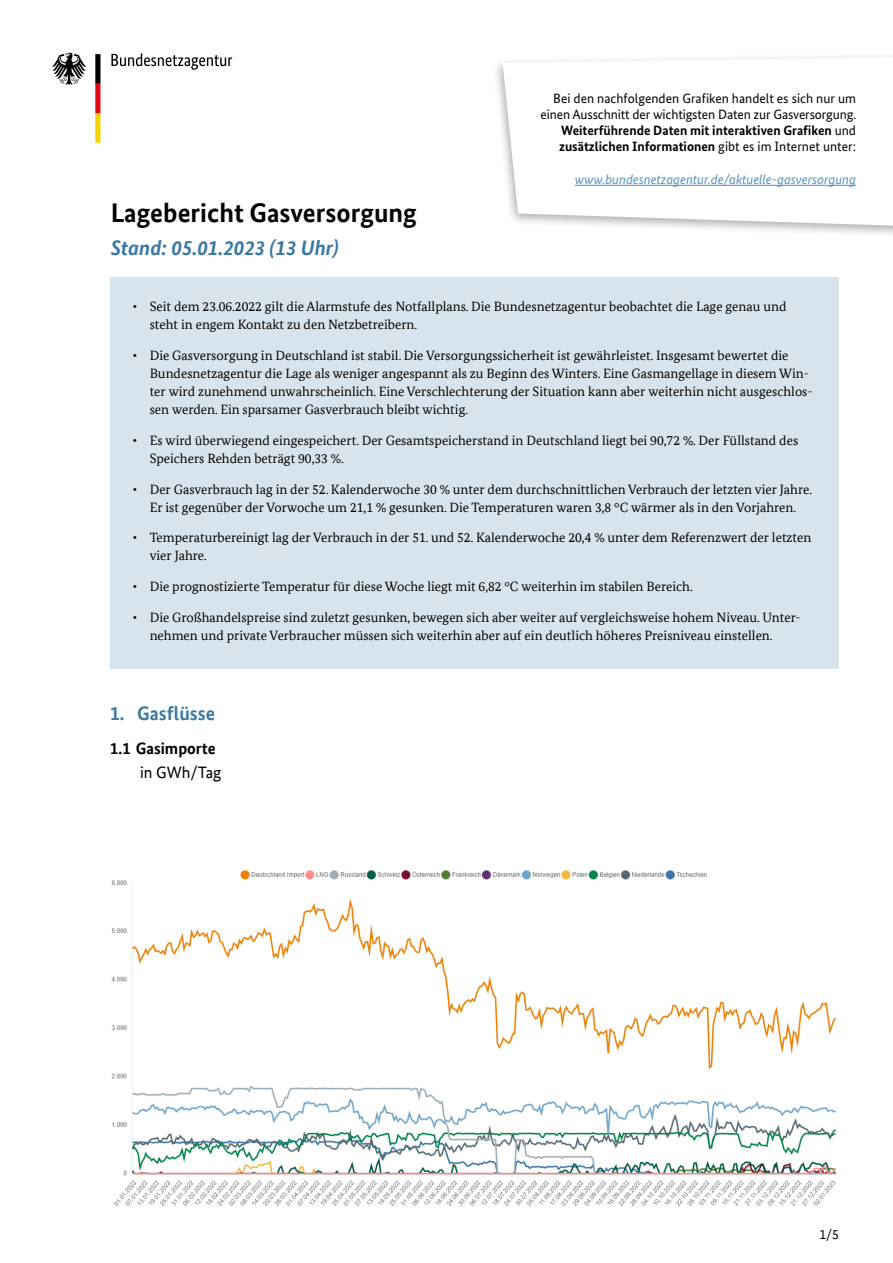
<style>
.page{position:relative;width:893px;height:1263px;background:#fff}
.page>*{position:absolute;margin:0;border:0;box-sizing:border-box;transform-origin:0 0}
.t1{font:700 27px "Bundes Sans Office";color:#000}
.t2{font:italic 700 21px "Bundes Sans Office";color:#3b78a4}
.t3{font:700 19.5px "Bundes Sans Office";color:#3b78a4}
.t4{font:700 16.5px "Bundes Sans Office";color:#000}
.t5{font:16.5px "Bundes Sans Office";color:#000}
.t6{font:13.5px/18px "Bundes Serif Office";color:#000}
.t7{font:13.5px/16.2px "Bundes Sans";letter-spacing:-.01em;color:#000;text-align:right}
.t8{font:italic 13.5px "Bundes Sans";color:#578ec2}
.t9{font:13.5px "Bundes Sans Office";color:#000}
.s1{font-weight:700}
</style>
<div class="page">
<svg style="left:111px;top:53px;width:121px;height:17px"></svg>
<svg style="left:52px;top:53px;width:34px;height:32px"></svg>
<svg style="left:95px;top:54px;width:5px;height:89px"></svg>
<div style="left:492px;top:51px;width:401px;height:188px;background:#000;opacity:.32"></div>
<svg style="left:503px;top:57px;width:390px;height:169px"></svg>
<hr style="left:575px;top:185px;width:281px;height:1px;background:#578ec2">
<div style="left:111px;top:277px;width:728px;height:392px;background:#d8e4ed"></div>
<img style="left:111px;top:870px;width:726px;height:336px">
<h1 class="t1" style="left:111px;top:197px;width:308px">Lagebericht Gasversorgung</h1>
<h2 class="t2" style="left:111px;top:235px;width:230px">Stand: 05.01.2023 (13 Uhr)</h2>
<p class="t7" style="left:541px;top:90px;width:317px">Bei den nachfolgenden Grafiken handelt es sich nur um einen Ausschnitt der wichtigsten Daten zur Gasversorgung.<br><span class="s1">Weiterführende Daten mit interaktiven Grafiken</span> und <span class="s1">zusätzlichen Informationen</span> gibt es im Internet unter:</p>
<p class="t8" style="left:575px;top:171px;width:283px">www.bundesnetzagentur.de/aktuelle-gasversorgung</p>
<p class="t6" style="left:150px;top:298px;width:638px;text-indent:-17px">• Seit dem 23.06.2022 gilt die Alarmstufe des Notfallplans. Die Bundesnetzagentur beobachtet die Lage genau und steht in engem Kontakt zu den Netzbetreibern.</p>
<p class="t6" style="left:150px;top:346px;width:665px;text-indent:-17px">• Die Gasversorgung in Deutschland ist stabil. Die Versorgungssicherheit ist gewährleistet. Insgesamt bewertet die Bundesnetzagentur die Lage als weniger angespannt als zu Beginn des Winters. Eine Gasmangellage in diesem Win&shy;ter wird zunehmend unwahrscheinlich. Eine Verschlechterung der Situation kann aber weiterhin nicht ausgeschlos&shy;sen werden. Ein sparsamer Gasverbrauch bleibt wichtig.</p>
<p class="t6" style="left:150px;top:431px;width:650px;text-indent:-17px">• Es wird überwiegend eingespeichert. Der Gesamtspeicherstand in Deutschland liegt bei 90,72 %. Der Füllstand des<br>Speichers Rehden beträgt 90,33 %.</p>
<p class="t6" style="left:133px;top:480px;width:681px;text-align:center">• Der Gasverbrauch lag in der 52. Kalenderwoche 30 % unter dem durchschnittlichen Verbrauch der letzten vier Jahre.<br>Er ist gegenüber der Vorwoche um 21,1 % gesunken. Die Temperaturen waren 3,8 °C wärmer als in den Vorjahren.</p>
<p class="t6" style="left:150px;top:529px;width:663px;text-indent:-17px">• Temperaturbereinigt lag der Verbrauch in der 51. und 52. Kalenderwoche 20,4 % unter dem Referenzwert der letzten vier Jahre.</p>
<p class="t6" style="left:133px;top:577px;width:561px">• Die prognostizierte Temperatur für diese Woche liegt mit 6,82 °C weiterhin im stabilen Bereich.</p>
<p class="t6" style="left:150px;top:608px;width:652px;text-indent:-17px">• Die Großhandelspreise sind zuletzt gesunken, bewegen sich aber weiter auf vergleichsweise hohem Niveau. Unter&shy;nehmen und private Verbraucher müssen sich weiterhin aber auf ein deutlich höheres Preisniveau einstellen.</p>
<h3 class="t3" style="left:110px;top:702px;width:106px">1. Gasflüsse</h3>
<p class="t4" style="left:110px;top:739px;width:107px">1.1 Gasimporte</p>
<p class="t5" style="left:140px;top:763px;width:83px">in GWh/Tag</p>
<p class="t9" style="left:819px;top:1226px;width:21px">1/5</p>
</div>
